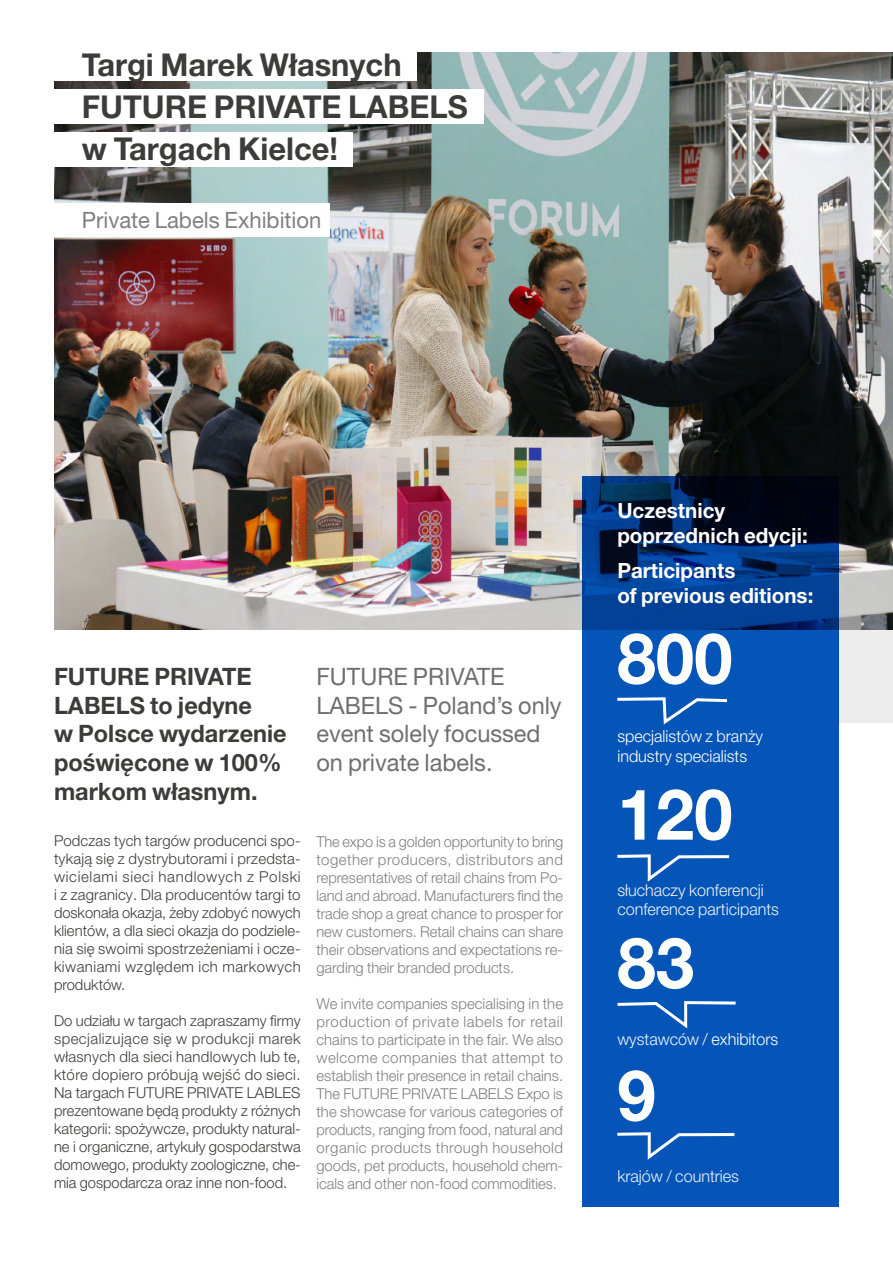
<style>
.page{position:relative;width:893px;height:1263px;background:#fff}
.page>*{position:absolute;margin:0;border:0;box-sizing:border-box;transform-origin:0 0}
.t1{font:700 70.5px "Helvetica Neue LT Pro";color:#fff}
.t2{font:700 31.5px/42px "Helvetica Neue LT Pro";color:#3c3c3b}
.t3{font:700 24px/28.8px "Helvetica Neue LT Pro";color:#3c3c3b}
.t4{font:24px/28.8px "Helvetica Neue LT Pro";color:#706f6f}
.t5{font:22.5px "Helvetica Neue LT Pro";color:#818080}
.t6{font:700 21px/25.2px "Helvetica Neue LT Pro";color:#fff}
.t7{font:300 16.5px/19.8px "Helvetica Neue LT Pro";color:#fff}
.t8{font:300 16.5px/19.8px "Helvetica Neue LT Pro";color:#ecf4fb}
.t9{font:300 15px/18px "Helvetica Neue LT Pro";color:#818080;text-align:justify}
.t10{font:300 15px/18px "Helvetica Neue LT Pro";color:#3c3c3b;text-align:justify}
.s1{color:#ecf4fb}
</style>
<div class="page">
<div style="left:839px;top:285px;width:54px;height:437px;background:#ededed"></div>
<img style="left:54px;top:53px;width:839px;height:576px">
<svg style="left:582px;top:476px;width:257px;height:731px;background:#034ba4"></svg>
<svg style="left:614px;top:999px;width:125px;height:32px;background:#1f67be"></svg>
<svg style="left:614px;top:696px;width:116px;height:31px;background:#2068bf"></svg>
<svg style="left:614px;top:853px;width:118px;height:32px;background:#2068bf"></svg>
<svg style="left:614px;top:1131px;width:123px;height:31px;background:#2168bf"></svg>
<div style="left:31px;top:132px;width:322px;height:35px;background:#fff"></div>
<div style="left:0;top:203px;width:330px;height:34px;background:#fff"></div>
<div style="left:31px;top:47px;width:386px;height:34px;background:#fff"></div>
<div style="left:22px;top:89px;width:461px;height:34px;background:#fff"></div>
<h2 class="t2" style="left:82px;top:43px;width:387px">Targi Marek Własnych<br>FUTURE PRIVATE LABELS w Targach Kielce!</h2>
<h3 class="t5" style="left:82px;top:206px;width:241px">Private Labels Exhibition</h3>
<h3 class="t3" style="left:54px;top:661px;width:234px">FUTURE PRIVATE<br>LABELS to jedyne<br>w Polsce wydarzenie poświęcone w 100% markom własnym.</h3>
<h3 class="t4" style="left:316px;top:661px;width:247px">FUTURE PRIVATE<br>LABELS - Poland’s only event solely focussed on private labels.</h3>
<p class="t10" style="left:54px;top:831px;width:248px">Podczas tych targów producenci spo&shy;tykają się z dystrybutorami i przedsta&shy;wicielami sieci handlowych z Polski i z zagranicy. Dla producentów targi to doskonała okazja, żeby zdobyć nowych klientów, a dla sieci okazja do podziele&shy;nia się swoimi spostrzeżeniami i ocze&shy;kiwaniami względem ich markowych produktów.</p>
<p class="t10" style="left:54px;top:1011px;width:248px">Do udziału w targach zapraszamy firmy specjalizujące się w produkcji marek własnych dla sieci handlowych lub te, które dopiero próbują wejść do sieci.<br>Na targach FUTURE PRIVATE LABLES prezentowane będą produkty z różnych kategorii: spożywcze, produkty natural&shy;ne i organiczne, artykuły gospodarstwa domowego, produkty zoologiczne, che&shy;mia gospodarcza oraz inne non-food.</p>
<p class="t9" style="left:316px;top:832px;width:248px">The expo is a golden opportunity to bring together producers, distributors and representatives of retail chains from Po&shy;land and abroad. Manufacturers find the trade shop a great chance to prosper for new customers. Retail chains can share their observations and expectations re&shy;garding their branded products.</p>
<p class="t9" style="left:316px;top:994px;width:248px">We invite companies specialising in the production of private labels for retail chains to participate in the fair. We also welcome companies that attempt to establish their presence in retail chains.<br>The FUTURE PRIVATE LABELS Expo is the showcase for various categories of products, ranging from food, natural and organic products through household goods, pet products, household chem&shy;icals and other non-food commodities.</p>
<h3 class="t6" style="left:617px;top:497px;width:192px">Uczestnicy poprzednich edycji:</h3>
<h3 class="t6" style="left:617px;top:557px;width:198px">Participants<br>of previous editions:</h3>
<h1 class="t1" style="left:617px;top:615px;width:117px">800</h1>
<p class="t7" style="left:617px;top:726px;width:147px">specjalistów z branży industry specialists</p>
<h1 class="t1" style="left:617px;top:771px;width:117px">120</h1>
<p class="t8" style="left:617px;top:879px;width:163px">słuchaczy konferencji conference participants</p>
<h1 class="t1" style="left:617px;top:919px;width:78px">83</h1>
<p class="t7" style="left:617px;top:1029px;width:162px"><span class="s1">wystawców</span> / exhibitors</p>
<h1 class="t1" style="left:617px;top:1052px;width:40px">9</h1>
<p class="t8" style="left:617px;top:1166px;width:123px">krajów / countries</p>
</div>
